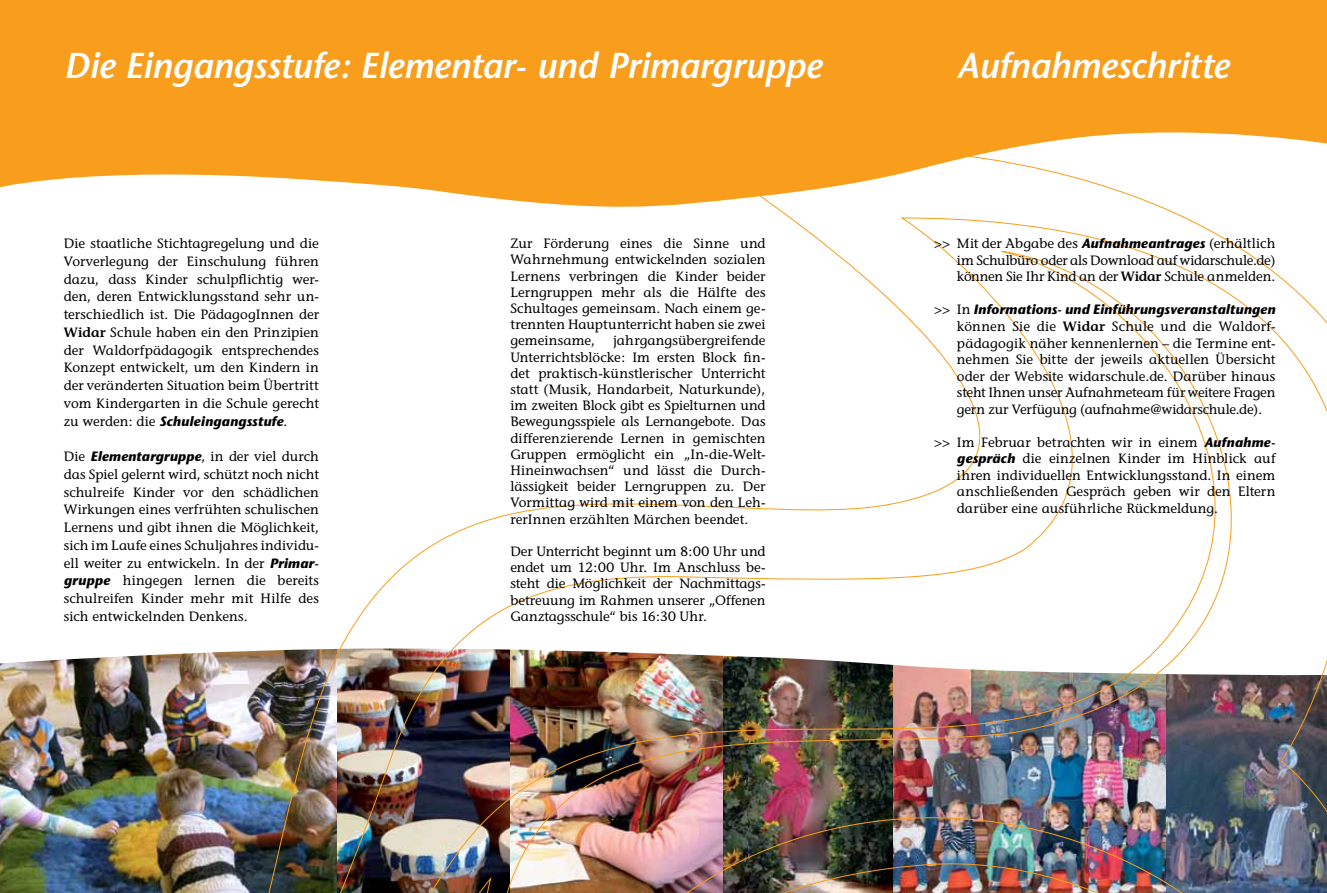
<style>
.page{position:relative;width:1327px;height:893px;background:#fff}
.page>*{position:absolute;margin:0;border:0;box-sizing:border-box;transform-origin:0 0}
.t1{font:italic 600 36px "Stone Sans";letter-spacing:-.01em;color:#fff}
.t2{font:13.5px/16.2px "Stone Informal";letter-spacing:-.005em;color:#000;text-align:justify}
.t3{font:italic 700 13.5px "Stone Sans";letter-spacing:.015em;color:#000}
.s1{font-weight:600}
.s2{font-family:"Stone Informal";font-weight:400;font-style:normal}
.s3{font-family:"Stone Sans";font-weight:700;font-style:italic}
</style>
<div class="page">
<img style="left:0;top:677px;width:113px;height:216px">
<div style="left:0;top:0;width:1327px;height:188px;background:#f99d1c"></div>
<img style="left:0;top:657px;width:113px;height:20px">
<img style="left:113px;top:134px;width:1214px;height:759px">
<h1 class="t1" style="left:64px;top:44px;width:759px">Die Eingangsstufe: Elementar- und Primargruppe</h1>
<h1 class="t1" style="left:957px;top:44px;width:274px">Aufnahmeschritte</h1>
<p class="t2" style="left:64px;top:235px;width:257px;line-height:17.7px">Die staatliche Stichtagregelung und die Vorverlegung der Einschulung führen dazu, dass Kinder schulpflichtig wer&shy;den, deren Entwicklungsstand sehr un&shy;terschiedlich ist. Die PädagogInnen der <span class="s1">Widar</span> Schule haben ein den Prinzipien der Waldorfpädagogik entsprechendes Konzept entwickelt, um den Kindern in der veränderten Situation beim Übertritt vom Kindergarten in die Schule gerecht</p>
<p class="t3" style="left:64px;top:413px;width:225px"><span class="s2">zu werden: die</span> Schuleingangsstufe<span class="s2">.</span></p>
<p class="t2" style="left:64px;top:448px;width:257px;line-height:17.7px">Die <span class="s3">Elementargruppe</span>, in der viel durch das Spiel gelernt wird, schützt noch nicht schulreife Kinder vor den schädlichen Wirkungen eines verfrühten schulischen Lernens und gibt ihnen die Möglichkeit, sich im Laufe eines Schuljahres individu&shy;ell weiter zu entwickeln. In der <span class="s3">Primar&shy;gruppe</span> hingegen lernen die bereits schulreifen Kinder mehr mit Hilfe des sich entwickelnden Denkens.</p>
<p class="t2" style="left:510px;top:235px;width:257px">Zur Förderung eines die Sinne und Wahrnehmung entwickelnden sozialen Lernens verbringen die Kinder beider Lerngruppen mehr als die Hälfte des Schultages gemeinsam. Nach einem ge&shy;trennten Hauptunterricht haben sie zwei gemeinsame,</p>
<p class="t2" style="left:510px;top:333px;width:257px;text-indent:103px">jahrgangsübergreifende Unterrichtsblöcke: Im ersten Block fin&shy;det praktisch-künstlerischer Unterricht statt (Musik, Handarbeit, Naturkunde), im zweiten Block gibt es Spielturnen und Bewegungsspiele als Lernangebote. Das differenzierende Lernen in gemischten Gruppen ermöglicht ein „In-die-Welt-Hineinwachsen“ und lässt die Durch&shy;lässigkeit beider Lerngruppen zu. Der Vormittag wird mit einem von den Leh&shy;rerInnen erzählten Märchen beendet.</p>
<p class="t2" style="left:510px;top:543px;width:257px">Der Unterricht beginnt um 8:00 Uhr und endet um 12:00 Uhr. Im Anschluss be&shy;steht die Möglichkeit der Nachmittags&shy;betreuung im Rahmen unserer „Offenen Ganztagsschule“ bis 16:30 Uhr.</p>
<p class="t2" style="left:957px;top:235px;width:320px">Mit der Abgabe des <span class="s3">Aufnahmeantrages</span> (erhältlich im Schulbüro oder als Download auf widarschule.de) können Sie Ihr Kind an der <span class="s1">Widar</span> Schule anmelden.</p>
<p class="t3" style="left:957px;top:302px;width:320px"><span class="s2">In</span> Informations- und Einführungsveranstaltungen</p>
<p class="t2" style="left:957px;top:318px;width:320px">können Sie die <span class="s1">Widar</span> Schule und die Waldorf&shy;pädagogik näher kennenlernen – die Termine ent&shy;nehmen Sie bitte der jeweils aktuellen Übersicht oder der Website widarschule.de. Darüber hinaus steht Ihnen unser Aufnahmeteam für weitere Fragen gern zur Verfügung (aufnahme@widarschule.de).</p>
<p class="t2" style="left:957px;top:434px;width:320px">Im Februar betrachten wir in einem <span class="s3">Aufnahme&shy;gespräch</span> die einzelnen Kinder im Hinblick auf ihren individuellen Entwicklungsstand. In einem anschließenden Gespräch geben wir den Eltern darüber eine ausführliche Rückmeldung.</p>
<p class="t2" style="left:934px;top:235px;width:17px">&gt;&gt;</p>
<p class="t2" style="left:934px;top:301px;width:17px">&gt;&gt;</p>
<p class="t2" style="left:934px;top:434px;width:17px">&gt;&gt;</p>
</div>
